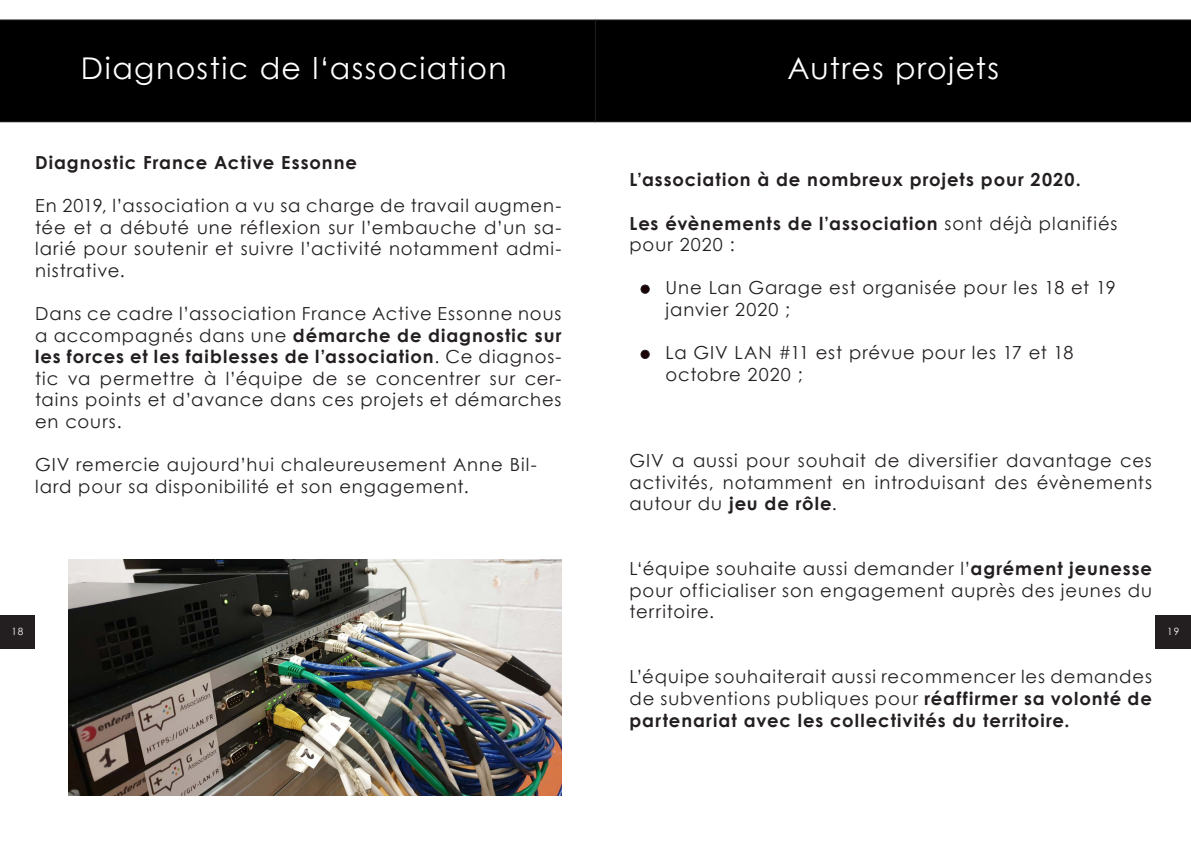
<style>
.page{position:relative;width:1191px;height:842px;background:#fff}
.page>*{position:absolute;margin:0;border:0;box-sizing:border-box;transform-origin:0 0}
.Paragraph_Style_10{font:30px "Century Gothic";letter-spacing:.05em;color:#fff}
.Paragraph_Style_10-2{font:18px/21.6px "Century Gothic";letter-spacing:.05em;color:#231f20;text-align:justify}
.Paragraph_Style_10-3{font:700 18px/21.6px "Century Gothic";letter-spacing:.055em;color:#231f20}
.t1{font:10px "Century Gothic";color:#fff}
.s1{font-weight:700}
.s2{font-weight:400}
</style>
<div class="page">
<div style="left:0;top:20px;width:595px;height:102px;background:#000001"></div>
<div style="left:595px;top:20px;width:596px;height:102px;background:#000001"></div>
<img style="left:68px;top:560px;width:493px;height:235px">
<div style="left:641px;top:285px;width:8px;height:8px;background:#190106;border-radius:50%"></div>
<div style="left:641px;top:285px;width:8px;height:8px;border:1px solid #231f20;border-radius:50%"></div>
<div style="left:641px;top:350px;width:8px;height:8px;background:#190106;border-radius:50%"></div>
<div style="left:641px;top:350px;width:8px;height:9px;border:1px solid #231f20;border-radius:50%"></div>
<div style="left:1155px;top:615px;width:36px;height:33px;background:#231f20"></div>
<div style="left:0;top:615px;width:35px;height:33px;background:#231f20"></div>
<p class="Paragraph_Style_10" style="left:81px;top:47px;width:427px">Diagnostic de l‘association</p>
<p class="Paragraph_Style_10-3" style="left:35px;top:151px;width:323px">Diagnostic France Active Essonne</p>
<p class="Paragraph_Style_10-2" style="left:35px;top:194px;width:528px">En 2019, l’association a vu sa charge de travail augmen&shy;tée et a débuté une réflexion sur l’embauche d’un sa&shy;larié pour soutenir et suivre l’activité notamment admi&shy;nistrative.</p>
<p class="Paragraph_Style_10-2" style="left:35px;top:302px;width:528px">Dans ce cadre l’association France Active Essonne nous a accompagnés dans une <span class="s1">démarche de diagnostic sur les forces et les faiblesses de l’association</span>. Ce diagnos&shy;tic va permettre à l’équipe de se concentrer sur cer&shy;tains points et d’avance dans ces projets et démarches en cours.</p>
<p class="Paragraph_Style_10-2" style="left:35px;top:454px;width:503px">GIV remercie aujourd’hui chaleureusement Anne Bil&shy;lard pour sa disponibilité et son engagement.</p>
<p class="Paragraph_Style_10" style="left:787px;top:47px;width:213px">Autres projets</p>
<p class="Paragraph_Style_10-3" style="left:629px;top:168px;width:453px">L’association à de nombreux projets pour 2020.</p>
<p class="Paragraph_Style_10-3" style="left:629px;top:211px;width:489px">Les évènements de l’association <span class="s2">sont déjà planifiés pour 2020 :</span></p>
<p class="Paragraph_Style_10-2" style="left:665px;top:277px;width:452px">Une Lan Garage est organisée pour les 18 et 19</p>
<p class="Paragraph_Style_10-2" style="left:665px;top:298px;width:126px">janvier 2020 ;</p>
<p class="Paragraph_Style_10-2" style="left:665px;top:342px;width:409px">La GIV LAN #11 est prévue pour les 17 et 18</p>
<p class="Paragraph_Style_10-2" style="left:665px;top:363px;width:139px">octobre 2020 ;</p>
<p class="Paragraph_Style_10-2" style="left:629px;top:450px;width:524px">GIV a aussi pour souhait de diversifier davantage ces activités, notamment en introduisant des évènements autour du <span class="s1">jeu de rôle</span>.</p>
<p class="Paragraph_Style_10-2" style="left:629px;top:558px;width:524px">L‘équipe souhaite aussi demander l’<span class="s1">agrément jeunesse </span>pour officialiser son engagement auprès des jeunes du territoire.</p>
<p class="t1" style="left:11px;top:625px;width:14px">18</p>
<p class="t1" style="left:1167px;top:625px;width:14px">19</p>
<p class="Paragraph_Style_10-2" style="left:629px;top:666px;width:524px">L’équipe souhaiterait aussi recommencer les demandes de subventions publiques pour <span class="s1">réaffirmer sa volonté de partenariat avec les collectivités du territoire.</span></p>
</div>
